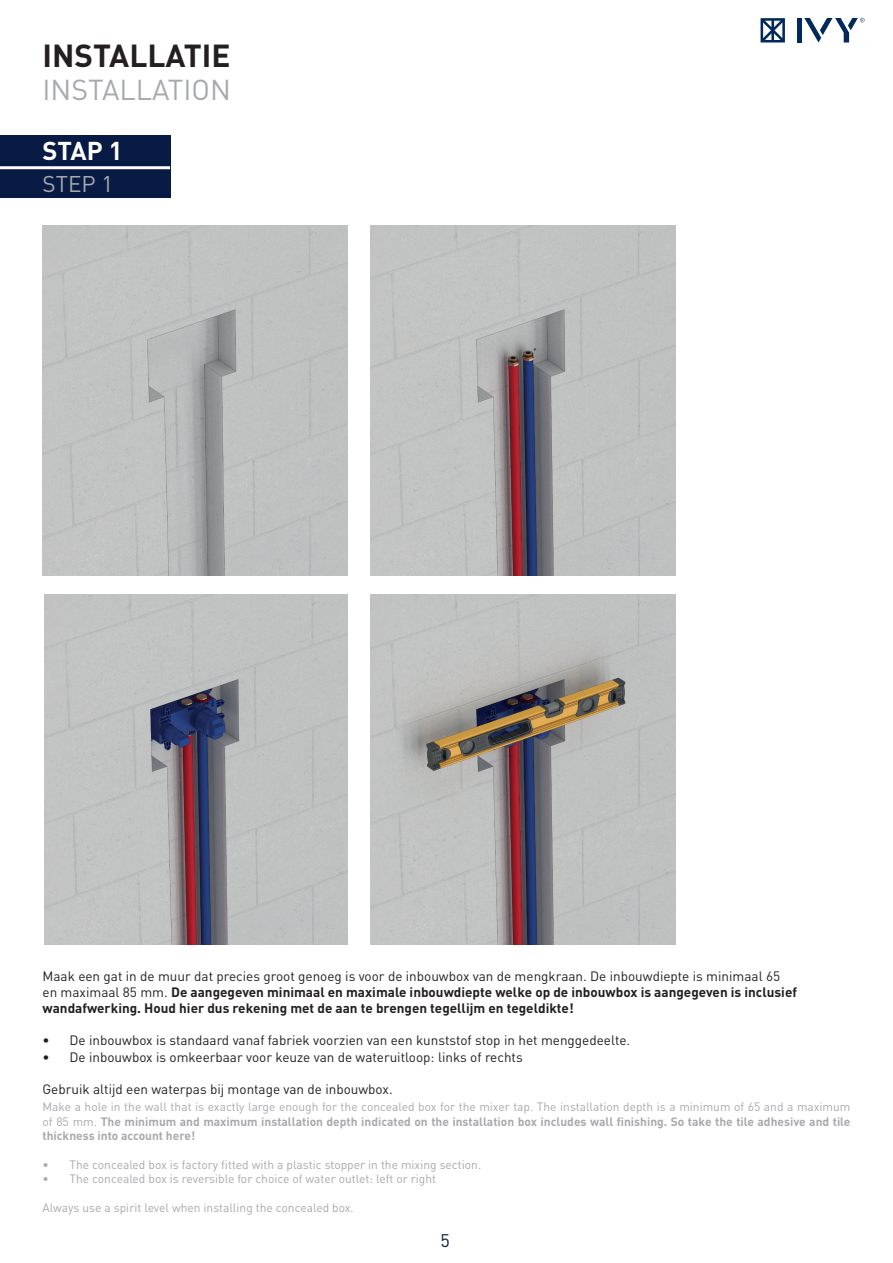
<style>
.page{position:relative;width:893px;height:1263px;background:#fff}
.page>*{position:absolute;margin:0;border:0;box-sizing:border-box;transform-origin:0 0}
.t1{font:700 31.5px "DIN Pro";color:#231f20}
.t2{font:28.5px "DIN Pro";color:#a8a9ad}
.t3{font:700 25.5px "DIN Pro";color:#fff}
.t4{font:22.5px "DIN Pro";color:#a8a9ad}
.t5{font:18px "DIN Pro";color:#071b44}
.t6{font:700 13.5px/16.2px "DIN Pro";color:#231f20}
.t7{font:13.5px "DIN Pro";color:#231f20}
.t8{font:700 12px/14.4px "DIN Pro";color:#a8a9ad;text-align:justify}
.t9{font:12px "DIN Pro";color:#a8a9ad}
.s1{font-weight:400}
</style>
<div class="page">
<div style="left:797px;top:18px;width:5px;height:25px;background:#002a5b"></div>
<svg style="left:761px;top:18px;width:24px;height:25px"></svg>
<svg style="left:804px;top:18px;width:61px;height:25px"></svg>
<div style="left:0;top:135px;width:170px;height:63px;background:#071b44"></div>
<hr style="left:0;top:166px;width:170px;height:3px;background:#fff">
<img style="left:43px;top:225px;width:305px;height:350px">
<img style="left:44px;top:595px;width:304px;height:349px">
<img style="left:370px;top:225px;width:305px;height:350px">
<img style="left:370px;top:595px;width:305px;height:349px">
<h1 class="t1" style="left:43px;top:34px;width:189px">INSTALLATIE</h1>
<h2 class="t2" style="left:43px;top:70px;width:190px">INSTALLATION</h2>
<h3 class="t3" style="left:43px;top:134px;width:82px">STAP 1</h3>
<h3 class="t4" style="left:43px;top:168px;width:72px">STEP 1</h3>
<p class="t6" style="left:43px;top:967px;width:756px"><span class="s1">Maak een gat in de muur dat precies groot genoeg is voor de inbouwbox van de mengkraan. De inbouwdiepte is minimaal 65 en maximaal 85 mm.</span> De aangegeven minimaal en maximale inbouwdiepte welke op de inbouwbox is aangegeven is inclusief wandafwerking. Houd hier dus rekening met de aan te brengen tegellijm en tegeldikte!</p>
<p class="t7" style="left:43px;top:1031px;width:589px">• De inbouwbox is standaard vanaf fabriek voorzien van een kunststof stop in het menggedeelte.</p>
<p class="t7" style="left:43px;top:1047px;width:482px">• De inbouwbox is omkeerbaar voor keuze van de wateruitloop: links of rechts</p>
<p class="t7" style="left:43px;top:1080px;width:352px">Gebruik altijd een waterpas bij montage van de inbouwbox.</p>
<p class="t8" style="left:43px;top:1099px;width:809px"><span class="s1">Make a hole in the wall that is exactly large enough for the concealed box for the mixer tap. The installation depth is a minimum of 65 and a maximum of 85 mm.</span> The minimum and maximum installation depth indicated on the installation box includes wall finishing. So take the tile adhesive and tile thickness into account here!</p>
<p class="t9" style="left:43px;top:1156px;width:440px">• The concealed box is factory fitted with a plastic stopper in the mixing section.</p>
<p class="t9" style="left:43px;top:1171px;width:395px">• The concealed box is reversible for choice of water outlet: left or right</p>
<p class="t9" style="left:43px;top:1200px;width:313px">Always use a spirit level when installing the concealed box.</p>
<h3 class="t5" style="left:440px;top:1228px;width:11px">5</h3>
</div>
